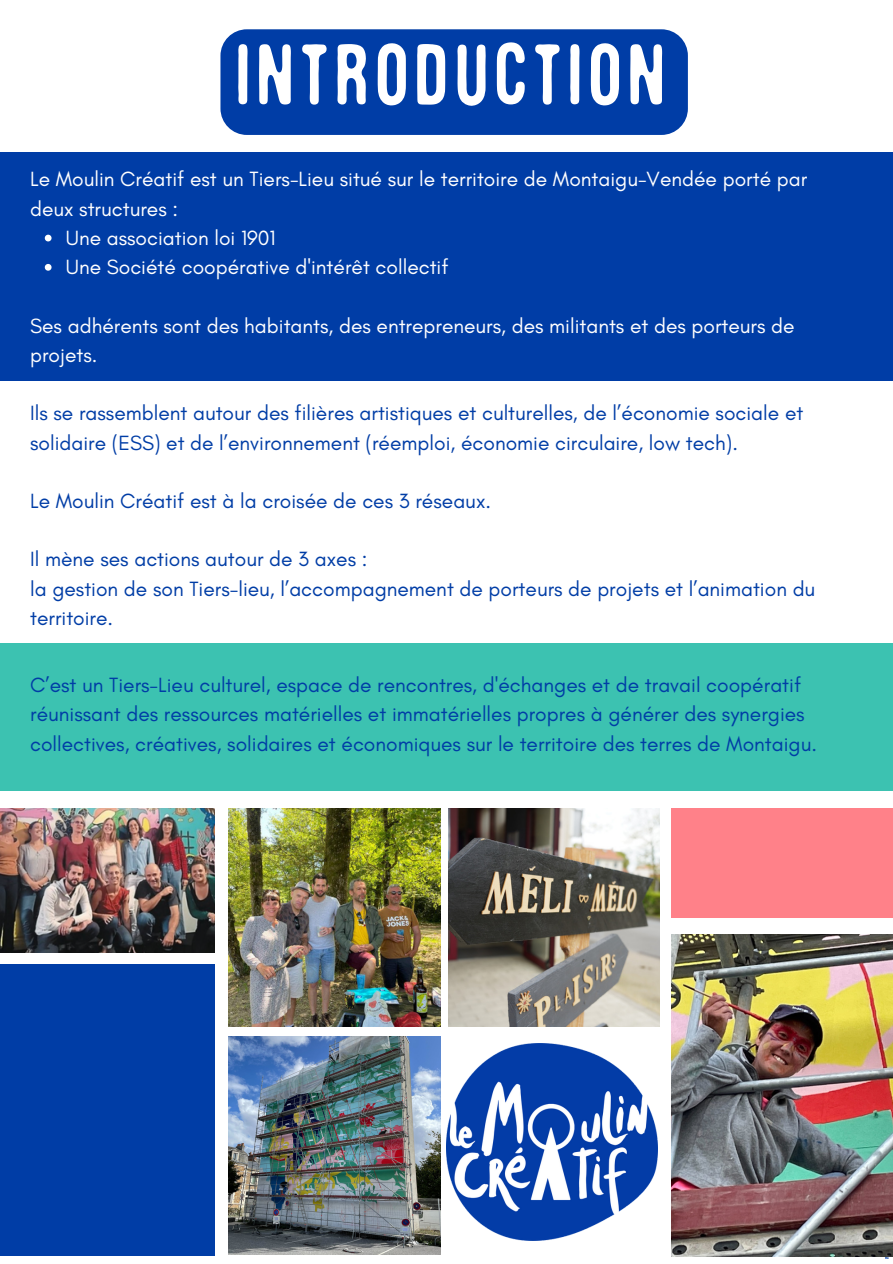
<style>
.page{position:relative;width:893px;height:1264px;background:#fff}
.page>*{position:absolute;margin:0;border:0;box-sizing:border-box;transform-origin:0 0}
.t1{font:89.7px "DCC Thealiensarecoming";letter-spacing:.08em;color:#fff}
.t2{font:21px/29.2px "Glacial Indifference";color:#003da6}
.t3{font:21px/29.2px "Glacial Indifference";color:#fff}
.t4{font:14.55px "DCC Thealiensarecoming";color:#003da6}
</style>
<div class="page">
<div style="left:220px;top:29px;width:467px;height:106px;background:#003da6;border-radius:26px"></div>
<div style="left:0;top:153px;width:892px;height:227px;background:#003da6"></div>
<div style="left:0;top:643px;width:892px;height:148px;background:#3cc2b1"></div>
<svg style="left:45px;top:235px;width:7px;height:6px"></svg>
<svg style="left:45px;top:264px;width:7px;height:7px"></svg>
<img style="left:448px;top:808px;width:211px;height:218px">
<img style="left:0;top:808px;width:215px;height:144px">
<img style="left:446px;top:1043px;width:211px;height:197px">
<div style="left:671px;top:808px;width:221px;height:109px;background:#ff8189"></div>
<div style="left:0;top:964px;width:215px;height:291px;background:#003da6"></div>
<img style="left:228px;top:1036px;width:212px;height:218px">
<img style="left:671px;top:934px;width:221px;height:322px">
<img style="left:228px;top:808px;width:212px;height:218px">
<p class="t1" style="left:236px;top:37px;width:430px">INTRODUCTION</p>
<p class="t3" style="left:30px;top:164px;width:778px">Le Moulin Créatif est un Tiers-Lieu situé sur le territoire de Montaigu-Vendée porté par deux structures :</p>
<p class="t3" style="left:66px;top:223px;width:211px">Une association loi 1901</p>
<p class="t3" style="left:66px;top:252px;width:384px">Une Société coopérative d'intérêt collectif</p>
<p class="t3" style="left:30px;top:310px;width:766px">Ses adhérents sont des habitants, des entrepreneurs, des militants et des porteurs de projets.</p>
<p class="t2" style="left:30px;top:398px;width:774px">Ils se rassemblent autour des filières artistiques et culturelles, de l’économie sociale et solidaire (ESS) et de l’environnement (réemploi, économie circulaire, low tech).</p>
<p class="t2" style="left:30px;top:486px;width:462px">Le Moulin Créatif est à la croisée de ces 3 réseaux.</p>
<p class="t2" style="left:30px;top:544px;width:339px">Il mène ses actions autour de 3 axes :</p>
<p class="t2" style="left:30px;top:573px;width:786px">la gestion de son Tiers-lieu, l’accompagnement de porteurs de projets et l’animation du territoire.</p>
<p class="t2" style="left:30px;top:670px;width:788px">C’est un Tiers-Lieu culturel, espace de rencontres, d'échanges et de travail coopératif réunissant des ressources matérielles et immatérielles propres à générer des synergies collectives, créatives, solidaires et économiques sur le territoire des terres de Montaigu.</p>
<p class="t4" style="left:884px;top:1248px;width:6px">1.</p>
</div>
